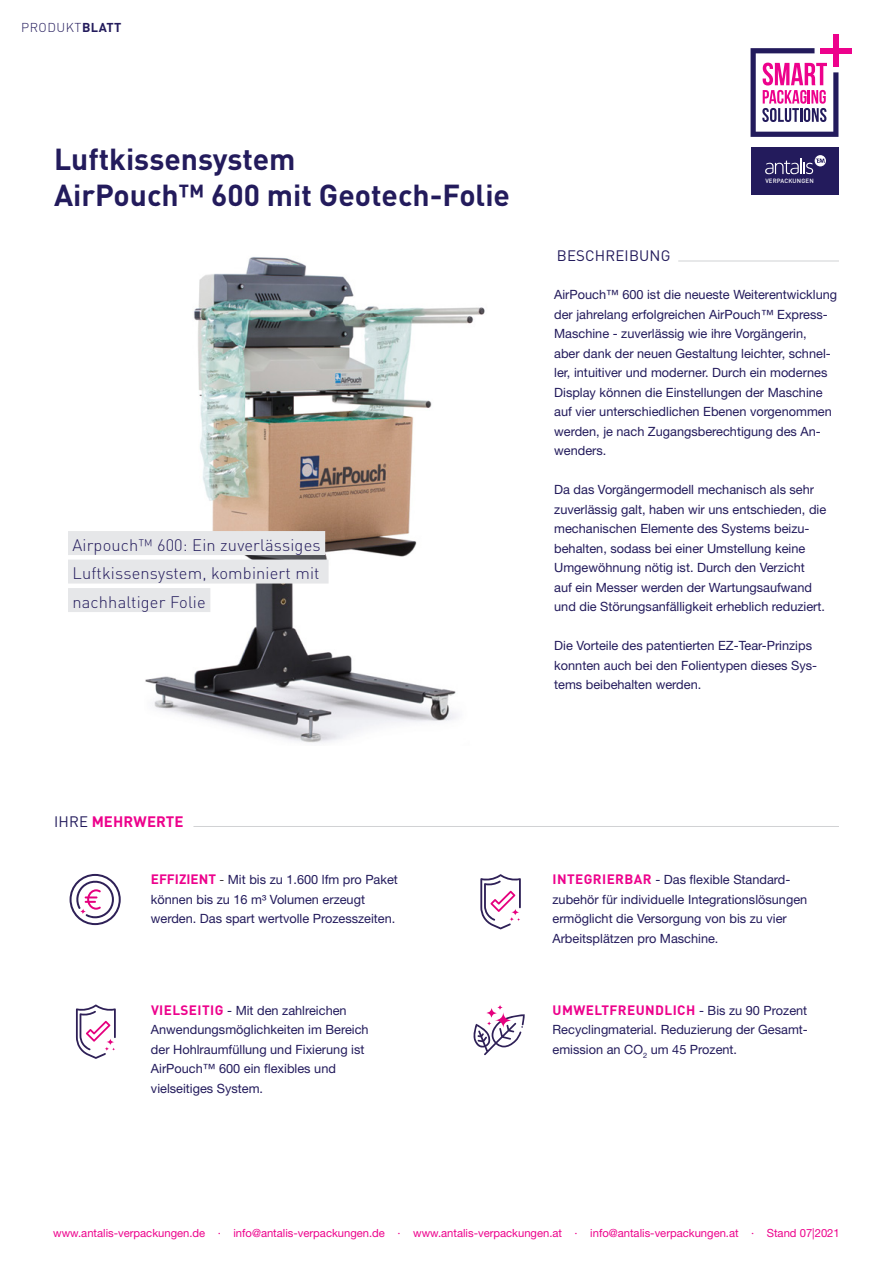
<style>
.page{position:relative;width:893px;height:1263px;background:#fff}
.page>*{position:absolute;margin:0;border:0;box-sizing:border-box;transform-origin:0 0}
.t1{font:700 30px "DINOT";color:#231b5c}
.Image-Title{font:300 16.5px "DINOT";letter-spacing:.01em;color:#231b5c}
.t2{font:700 15px "DINOT";letter-spacing:.01em;color:#ed028c}
.t3{font:15px "DINOT";letter-spacing:.01em;color:#231b5c}
.Mehrwert-Umwelt{font:700 13.5px "DINOT";letter-spacing:.03em;color:#ed028c}
.Body{font:12.75px/19.5px "Helvetica Neue LT Std";color:#231b5c}
.Mehrwert-Umwelt-2{font:12.75px/19.5px "Helvetica Neue LT Std";color:#231b5c}
.t4{font:300 12.75px "DINOT";letter-spacing:.04em;color:#231b5c}
.t5{font:11.25px "Helvetica Neue LT Std";color:#ed028c}
.t6{font:500 6px "DINOT";letter-spacing:.025em;color:#fff}
.s1{font-weight:700}
.s2{font-weight:400;color:#231b5c}
.s3{font-family:"DINOT";font-weight:700;font-size:13.5px;color:#ed028c}
.s4{font-family:"DINOT";color:#231f20}
.s5{font-family:"Helvetica Neue LT Std";font-weight:400;font-size:12.75px;color:#231b5c}
</style>
<div class="page">
<hr style="left:193px;top:826px;width:646px;height:1px;background:#d1d2d4">
<hr style="left:678px;top:261px;width:161px;height:1px;background:#d1d2d4">
<div style="left:750px;top:147px;width:88px;height:48px;background:#231b5c"></div>
<svg style="left:765px;top:155px;width:61px;height:19px"></svg>
<svg style="left:751px;top:48px;width:87px;height:89px"></svg>
<div style="left:833px;top:35px;width:5px;height:32px;background:#ed028c"></div>
<div style="left:820px;top:48px;width:32px;height:5px;background:#ed028c"></div>
<img style="left:145px;top:257px;width:340px;height:486px">
<svg style="left:70px;top:874px;width:51px;height:51px"></svg>
<svg style="left:76px;top:1004px;width:40px;height:55px"></svg>
<svg style="left:473px;top:1005px;width:52px;height:50px"></svg>
<svg style="left:480px;top:874px;width:41px;height:55px"></svg>
<div style="left:68px;top:531px;width:257px;height:24px;background:#e6e7e9"></div>
<div style="left:68px;top:559px;width:261px;height:24px;background:#e6e7e9"></div>
<div style="left:68px;top:588px;width:142px;height:24px;background:#e6e7e9"></div>
<p class="t4" style="left:21px;top:18px;width:102px">PRODUKT<span class="s1">BLATT</span></p>
<p class="t1" style="left:54px;top:135px;width:243px">Luftkissensystem</p>
<p class="t1" style="left:54px;top:171px;width:458px">AirPouch™ 600 mit Geotech-Folie</p>
<p class="Image-Title" style="left:72px;top:532px;width:250px">Airpouch™ 600: Ein zuverlässiges</p>
<p class="Image-Title" style="left:72px;top:561px;width:249px">Luftkissensystem, kombiniert mit</p>
<p class="Image-Title" style="left:72px;top:589px;width:135px">nachhaltiger Folie</p>
<p class="t3" style="left:557px;top:244px;width:115px">BESCHREIBUNG</p>
<p class="t6" style="left:765px;top:176px;width:50px">VERPACKUNGEN</p>
<p class="Body" style="left:554px;top:285px;width:284px">AirPouch™ 600 ist die neueste Weiterentwicklung der jahrelang erfolgreichen AirPouch™ Express-Maschine - zuverlässig wie ihre Vorgängerin,<br>aber dank der neuen Gestaltung leichter, schnel&shy;ler, intuitiver und moderner. Durch ein modernes Display können die Einstellungen der Maschine auf vier unterschiedlichen Ebenen vorgenommen werden, je nach Zugangsberechtigung des An&shy;wenders.</p>
<p class="Body" style="left:554px;top:480px;width:274px">Da das Vorgängermodell mechanisch als sehr zuverlässig galt, haben wir uns entschieden, die mechanischen Elemente des Systems beizu&shy;behalten, sodass bei einer Umstellung keine Umgewöhnung nötig ist. Durch den Verzicht<br>auf ein Messer werden der Wartungsaufwand und die Störungsanfälligkeit erheblich reduziert.</p>
<p class="Body" style="left:554px;top:636px;width:264px">Die Vorteile des patentierten EZ-Tear-Prinzips konnten auch bei den Folientypen dieses Sys&shy;tems beibehalten werden.</p>
<p class="t2" style="left:54px;top:810px;width:131px"><span class="s2">IHRE</span> MEHRWERTE</p>
<p class="Body" style="left:151px;top:870px;width:249px"><span class="s3">EFFIZIENT</span> <span class="s4">-</span> Mit bis zu 1.600 lfm pro Paket können bis zu 16 m³ Volumen erzeugt werden. Das spart wertvolle Prozesszeiten.</p>
<p class="Mehrwert-Umwelt-2" style="left:552px;top:870px;width:256px"><span class="s3">INTEGRIERBAR</span> - Das flexible Standard&shy;zubehör für individuelle Integrationslösungen ermöglicht die Versorgung von bis zu vier Arbeitsplätzen pro Maschine.</p>
<p class="Mehrwert-Umwelt-2" style="left:151px;top:1000px;width:219px"><span class="s3">VIELSEITIG</span> - Mit den zahlreichen<br>Anwendungsmöglichkeiten im Bereich der Hohlraumfüllung und Fixierung ist<br>AirPouch™ 600 ein flexibles und vielseitiges System.</p>
<p class="Mehrwert-Umwelt" style="left:553px;top:999px;width:256px">UMWELTFREUNDLICH <span class="s5">- Bis zu 90 Prozent</span></p>
<p class="Mehrwert-Umwelt-2" style="left:553px;top:1020px;width:257px">Recyclingmaterial. Reduzierung der Gesamt-</p>
<p class="Mehrwert-Umwelt-2" style="left:553px;top:1039px;width:186px">emission an CO<sub>2</sub> um 45 Prozent.</p>
<p class="t5" style="left:53px;top:1226px;width:788px">www.antalis-verpackungen.de · info@antalis-verpackungen.de · www.antalis-verpackungen.at · info@antalis-verpackungen.at · Stand 07|2021</p>
</div>
